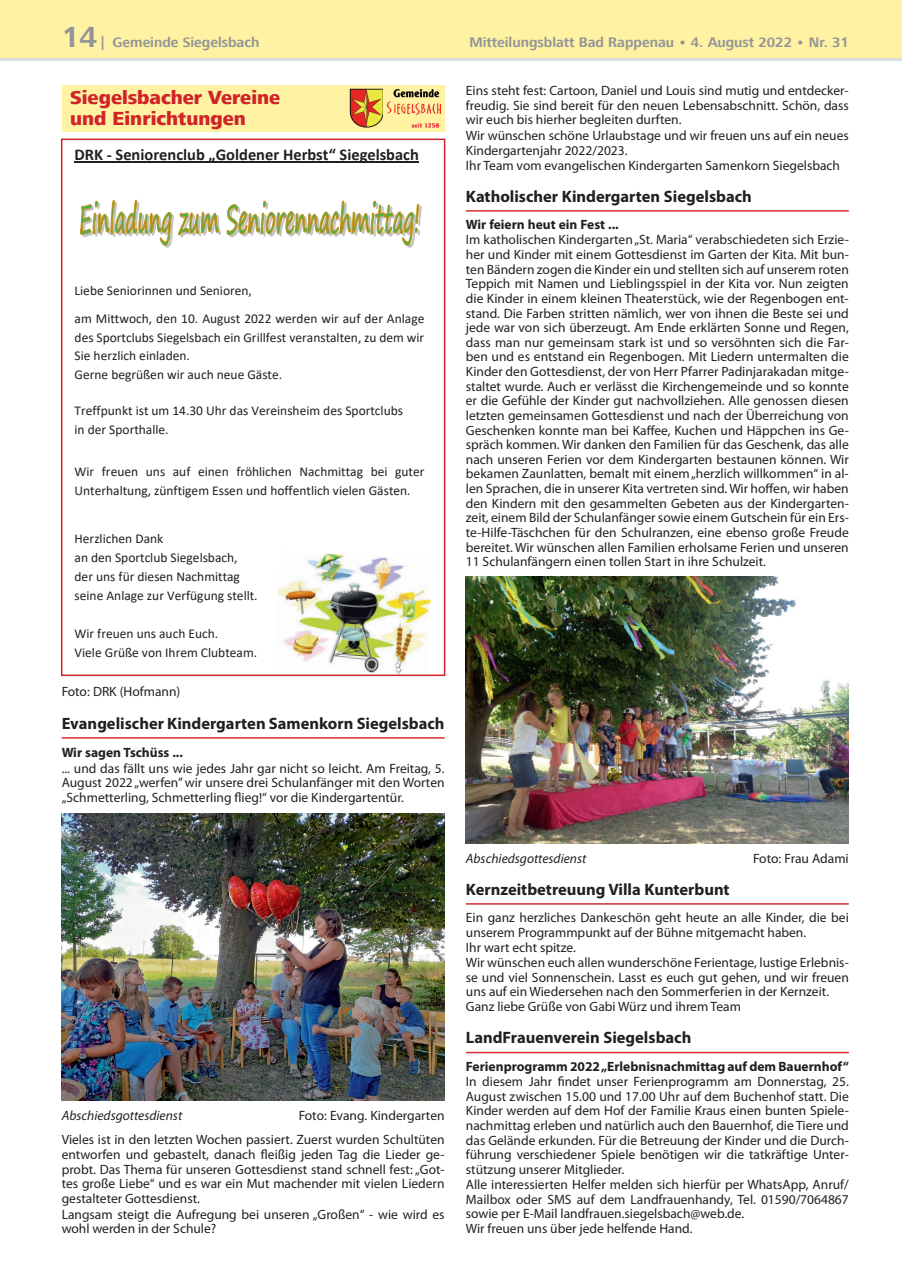
<style>
.page{position:relative;width:902px;height:1280px;background:#fff}
.page>*{position:absolute;margin:0;border:0;box-sizing:border-box;transform-origin:0 0}
.t1{font:800 19.5px/21px "Frutiger Next LT";color:#d1232a}
.t2{font:700 16.5px "Myriad Pro";color:#231f20}
.t3{font:700 16.35px "Calibri";color:#231f20}
.t4{font:700 14.25px "Frutiger Next LT";color:#939598}
.t5{font:13.5px/14.5px "Myriad Pro";color:#231f20}
.t6{font:13.5px/18.9px "Calibri";color:#231f20}
.t7{font:700 13.5px "Myriad Pro";color:#231f20}
.t8{font:italic 13.5px "Myriad Pro";color:#231f20}
.s1{font-size:30px}
</style>
<div class="page">
<div style="left:0;top:0;width:901px;height:60px;background:#fff2a2"></div>
<hr style="left:0;top:58px;width:901px;height:3px;background:#dcdddf">
<hr style="left:901px;top:0;width:1px;height:60px;background:#fff2a2">
<hr style="left:62px;top:737px;width:382px;height:2px;background:#d72e32">
<div style="left:62px;top:85px;width:382px;height:47px;background:#fff2a2"></div>
<img style="left:349px;top:88px;width:34px;height:40px">
<img style="left:387px;top:89px;width:53px;height:39px">
<hr style="left:75px;top:162px;width:344px;height:1px;background:#231f20">
<svg style="left:80px;top:200px;width:339px;height:48px"></svg>
<img style="left:278px;top:553px;width:154px;height:120px">
<div style="left:61px;top:139px;width:384px;height:537px;border:2px solid #d1232a"></div>
<img style="left:62px;top:813px;width:382px;height:287px">
<hr style="left:466px;top:210px;width:382px;height:2px;background:#d72e32">
<hr style="left:466px;top:903px;width:382px;height:2px;background:#d72e32">
<hr style="left:466px;top:1052px;width:382px;height:1px;background:#d72e32">
<img style="left:466px;top:576px;width:382px;height:267px">
<p class="t4" style="left:62px;top:34px;width:199px"><span class="s1">14</span> | Gemeinde Siegelsbach</p>
<p class="t4" style="left:469px;top:34px;width:381px">Mitteilungsblatt Bad Rappenau • 4. August 2022 • Nr. 31</p>
<h1 class="t1" style="left:70px;top:87px;width:211px">Siegelsbacher Vereine und Einrichtungen</h1>
<p class="t3" style="left:75px;top:143px;width:346px">DRK - Seniorenclub „Goldener Herbst“ Siegelsbach</p>
<p class="t6" style="left:75px;top:276px;width:351px;line-height:28px">Liebe Seniorinnen und Senioren,<br>am Mittwoch, den 10. August 2022 werden wir auf der Anlage</p>
<p class="t6" style="left:75px;top:327px;width:351px">des Sportclubs Siegelsbach ein Grillfest veranstalten, zu dem wir<br>Sie herzlich einladen.<br>Gerne begrüßen wir auch neue Gäste.</p>
<p class="t6" style="left:75px;top:400px;width:330px">Treffpunkt ist um 14.30 Uhr das Vereinsheim des Sportclubs in der Sporthalle.</p>
<p class="t6" style="left:75px;top:461px;width:351px">Wir freuen uns auf einen fröhlichen Nachmittag bei guter<br>Unterhaltung, zünftigem Essen und hoffentlich vielen Gästen.</p>
<p class="t6" style="left:75px;top:529px;width:185px">Herzlichen Dank<br>an den Sportclub Siegelsbach, der uns für diesen Nachmittag seine Anlage zur Verfügung stellt.</p>
<p class="t6" style="left:75px;top:624px;width:184px">Wir freuen uns auch Euch.<br>Viele Grüße von Ihrem Clubteam.</p>
<p class="t5" style="left:62px;top:684px;width:120px">Foto: DRK (Hofmann)</p>
<p class="t2" style="left:62px;top:712px;width:384px">Evangelischer Kindergarten Samenkorn Siegelsbach</p>
<p class="t7" style="left:62px;top:744px;width:123px">Wir sagen Tschüss ...</p>
<p class="t5" style="left:62px;top:761px;width:384px;text-align:justify">... und das fällt uns wie jedes Jahr gar nicht so leicht. Am Freitag, 5.<br>August 2022 „werfen” wir unsere drei Schulanfänger mit den Worten „Schmetterling, Schmetterling flieg!“ vor die Kindergartentür.</p>
<p class="t8" style="left:62px;top:1107px;width:122px">Abschiedsgottesdienst</p>
<p class="t5" style="left:62px;top:1103px;width:384px;line-height:24.2px;text-align:right">Foto: Evang. Kindergarten<br>Vieles ist in den letzten Wochen passiert. Zuerst wurden Schultüten</p>
<p class="t5" style="left:62px;top:1147px;width:384px">entworfen und gebastelt, danach fleißig jeden Tag die Lieder ge&shy;probt. Das Thema für unseren Gottesdienst stand schnell fest: „Got&shy;tes große Liebe“ und es war ein Mut machender mit vielen Liedern gestalteter Gottesdienst.<br>Langsam steigt die Aufregung bei unseren „Großen“ - wie wird es wohl werden in der Schule?</p>
<p class="t5" style="left:466px;top:83px;width:384px">Eins steht fest: Cartoon, Daniel und Louis sind mutig und entdecker&shy;freudig. Sie sind bereit für den neuen Lebensabschnitt. Schön, dass wir euch bis hierher begleiten durften.<br>Wir wünschen schöne Urlaubstage und wir freuen uns auf ein neues Kindergartenjahr 2022/2023.<br>Ihr Team vom evangelischen Kindergarten Samenkorn Siegelsbach</p>
<p class="t2" style="left:466px;top:185px;width:287px">Katholischer Kindergarten Siegelsbach</p>
<p class="t7" style="left:466px;top:216px;width:154px">Wir feiern heut ein Fest ...</p>
<p class="t5" style="left:466px;top:232px;width:384px;text-align:justify">Im katholischen Kindergarten „St. Maria“ verabschiedeten sich Erzie&shy;her und Kinder mit einem Gottesdienst im Garten der Kita. Mit bun&shy;ten Bändern zogen die Kinder ein und stellten sich auf unserem roten Teppich mit Namen und Lieblingsspiel in der Kita vor. Nun zeigten die Kinder in einem kleinen Theaterstück, wie der Regenbogen ent&shy;stand. Die Farben stritten nämlich, wer von ihnen die Beste sei und jede war von sich überzeugt. Am Ende erklärten Sonne und Regen, dass man nur gemeinsam stark ist und so versöhnten sich die Far&shy;ben und es entstand ein Regenbogen. Mit Liedern untermalten die Kinder den Gottesdienst, der von Herr Pfarrer Padinjarakadan mitge&shy;staltet wurde. Auch er verlässt die Kirchengemeinde und so konnte er die Gefühle der Kinder gut nachvollziehen. Alle genossen diesen letzten gemeinsamen Gottesdienst und nach der Überreichung von Geschenken konnte man bei Kaffee, Kuchen und Häppchen ins Ge&shy;spräch kommen. Wir danken den Familien für das Geschenk, das alle nach unseren Ferien vor dem Kindergarten bestaunen können. Wir bekamen Zaunlatten, bemalt mit einem „herzlich willkommen“ in al&shy;len Sprachen, die in unserer Kita vertreten sind. Wir hoffen, wir haben den Kindern mit den gesammelten Gebeten aus der Kindergarten&shy;zeit, einem Bild der Schulanfänger sowie einem Gutschein für ein Ers&shy;te-Hilfe-Täschchen für den Schulranzen, eine ebenso große Freude bereitet. Wir wünschen allen Familien erholsame Ferien und unseren 11 Schulanfängern einen tollen Start in ihre Schulzeit.</p>
<p class="t8" style="left:466px;top:850px;width:122px">Abschiedsgottesdienst</p>
<p class="t5" style="left:753px;top:851px;width:97px">Foto: Frau Adami</p>
<p class="t2" style="left:466px;top:878px;width:265px">Kernzeitbetreuung Villa Kunterbunt</p>
<p class="t5" style="left:466px;top:910px;width:384px">Ein ganz herzliches Dankeschön geht heute an alle Kinder, die bei unserem Programmpunkt auf der Bühne mitgemacht haben.<br>Ihr wart echt spitze.<br>Wir wünschen euch allen wunderschöne Ferientage, lustige Erlebnis&shy;se und viel Sonnenschein. Lasst es euch gut gehen, und wir freuen uns auf ein Wiedersehen nach den Sommerferien in der Kernzeit.<br>Ganz liebe Grüße von Gabi Würz und ihrem Team</p>
<p class="t2" style="left:466px;top:1027px;width:227px">LandFrauenverein Siegelsbach</p>
<p class="t7" style="left:466px;top:1058px;width:384px">Ferienprogramm 2022 „Erlebnisnachmittag auf dem Bauernhof“</p>
<p class="t5" style="left:466px;top:1074px;width:384px">In diesem Jahr findet unser Ferienprogramm am Donnerstag, 25.<br>August zwischen 15.00 und 17.00 Uhr auf dem Buchenhof statt. Die Kinder werden auf dem Hof der Familie Kraus einen bunten Spiele&shy;nachmittag erleben und natürlich auch den Bauernhof, die Tiere und das Gelände erkunden. Für die Betreuung der Kinder und die Durch&shy;führung verschiedener Spiele benötigen wir die tatkräftige Unter&shy;stützung unserer Mitglieder.<br>Alle interessierten Helfer melden sich hierfür per WhatsApp, Anruf/ Mailbox oder SMS auf dem Landfrauenhandy, Tel. 01590/7064867 sowie per E-Mail landfrauen.siegelsbach@web.de.<br>Wir freuen uns über jede helfende Hand.</p>
</div>
